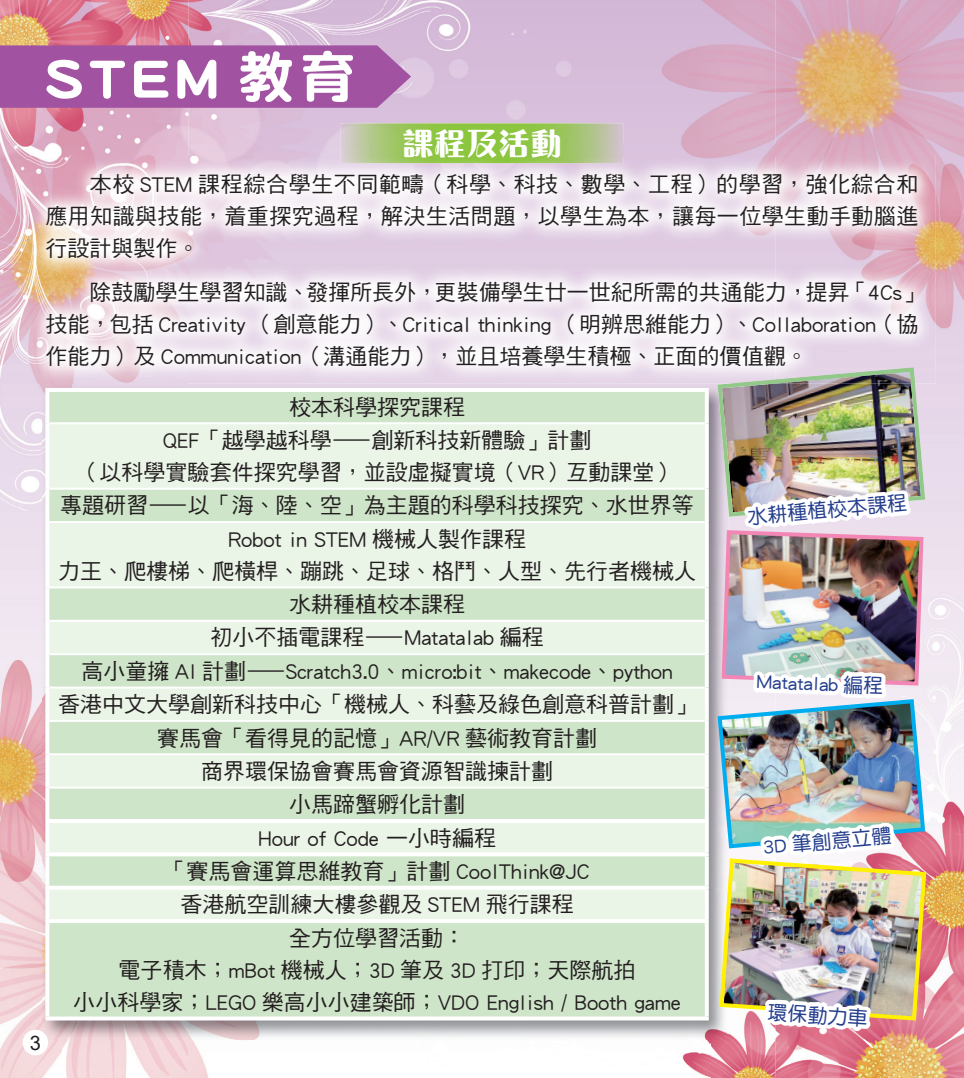
<style>
.page{position:relative;width:964px;height:1078px;background:#fff}
.page>*{position:absolute;margin:0;border:0;box-sizing:border-box;transform-origin:0 0}
.t1{font:56px "DF Yuan Std W9";letter-spacing:.1em;color:#fff}
.t2{font:800 32px "M Gentle HK";color:#fff}
.t3{font:22px/33px "DF Hei Std W5";color:#231f20;text-align:center}
.t4{font:20px "DF Yuan Std W5";color:#253f8e}
.t5{font:20px "Arial";color:#231f20}
</style>
<div class="page">
<img style="left:0;top:0;width:189px;height:215px">
<img style="left:0;top:215px;width:62px;height:862px">
<img style="left:62px;top:1039px;width:648px;height:38px">
<img style="left:775px;top:0;width:189px;height:215px">
<img style="left:928px;top:215px;width:36px;height:862px">
<img style="left:189px;top:0;width:195px;height:156px">
<img style="left:384px;top:0;width:391px;height:143px">
<img style="left:624px;top:143px;width:151px;height:13px">
<img style="left:340px;top:123px;width:284px;height:33px">
<img style="left:404px;top:128px;width:156px;height:28px">
<div style="left:0;top:45px;width:411px;height:63px;background:#a153a1"></div>
<img style="left:42px;top:385px;width:673px;height:654px">
<div style="left:49px;top:392px;width:656px;height:624px;background:#cfe5c9"></div>
<svg style="left:49px;top:424px;width:656px;height:494px;background:#dfeedb"></svg>
<hr style="left:49px;top:422px;width:656px;height:2px;background:#fff">
<hr style="left:49px;top:487px;width:656px;height:2px;background:#fff">
<hr style="left:49px;top:521px;width:656px;height:2px;background:#fff">
<hr style="left:49px;top:586px;width:656px;height:2px;background:#fff">
<hr style="left:49px;top:619px;width:656px;height:2px;background:#fff">
<hr style="left:49px;top:653px;width:656px;height:2px;background:#fff">
<hr style="left:49px;top:686px;width:656px;height:2px;background:#fff">
<hr style="left:49px;top:719px;width:656px;height:2px;background:#fff">
<hr style="left:49px;top:753px;width:656px;height:2px;background:#fff">
<hr style="left:49px;top:786px;width:656px;height:2px;background:#fff">
<svg style="left:45px;top:818px;width:664px;height:4px"></svg>
<hr style="left:45px;top:852px;width:664px;height:4px;background:#fff">
<svg style="left:45px;top:885px;width:664px;height:4px"></svg>
<svg style="left:45px;top:918px;width:664px;height:4px"></svg>
<hr style="left:45px;top:388px;width:664px;height:4px;background:#fff">
<svg style="left:45px;top:392px;width:4px;height:31px"></svg>
<svg style="left:705px;top:392px;width:4px;height:31px"></svg>
<svg style="left:45px;top:423px;width:4px;height:65px"></svg>
<svg style="left:705px;top:423px;width:4px;height:65px"></svg>
<svg style="left:45px;top:488px;width:4px;height:34px"></svg>
<svg style="left:705px;top:488px;width:4px;height:34px"></svg>
<svg style="left:45px;top:522px;width:4px;height:65px"></svg>
<svg style="left:705px;top:522px;width:4px;height:65px"></svg>
<svg style="left:45px;top:587px;width:4px;height:33px"></svg>
<svg style="left:705px;top:587px;width:4px;height:33px"></svg>
<hr style="left:45px;top:620px;width:4px;height:34px;background:#fff">
<svg style="left:705px;top:620px;width:4px;height:34px"></svg>
<hr style="left:45px;top:654px;width:4px;height:33px;background:#fff">
<svg style="left:705px;top:654px;width:4px;height:33px"></svg>
<svg style="left:45px;top:687px;width:4px;height:33px"></svg>
<svg style="left:705px;top:687px;width:4px;height:33px"></svg>
<svg style="left:45px;top:720px;width:4px;height:34px"></svg>
<svg style="left:705px;top:720px;width:4px;height:34px"></svg>
<svg style="left:45px;top:754px;width:4px;height:33px"></svg>
<svg style="left:705px;top:754px;width:4px;height:33px"></svg>
<svg style="left:45px;top:787px;width:4px;height:31px"></svg>
<svg style="left:705px;top:787px;width:4px;height:31px"></svg>
<svg style="left:45px;top:822px;width:4px;height:30px"></svg>
<svg style="left:705px;top:822px;width:4px;height:30px"></svg>
<hr style="left:45px;top:856px;width:4px;height:29px;background:#fff">
<svg style="left:705px;top:856px;width:4px;height:29px"></svg>
<svg style="left:45px;top:889px;width:4px;height:29px"></svg>
<svg style="left:705px;top:889px;width:4px;height:29px"></svg>
<svg style="left:45px;top:922px;width:4px;height:94px"></svg>
<svg style="left:705px;top:922px;width:4px;height:94px"></svg>
<svg style="left:45px;top:1016px;width:664px;height:4px"></svg>
<img style="left:29px;top:156px;width:906px;height:227px">
<img style="left:340px;top:156px;width:284px;height:7px">
<img style="left:404px;top:156px;width:156px;height:2px">
<img style="left:715px;top:212px;width:213px;height:865px">
<div style="left:23px;top:1029px;width:25px;height:25px;background:#fff;border-radius:50%"></div>
<h1 class="t1" style="left:45px;top:46px;width:312px">STEM 教育</h1>
<h2 class="t2" style="left:402px;top:122px;width:161px">課程及活動</h2>
<p class="t3" style="left:45px;top:168px;width:874px;line-height:32px;text-align:justify">　　本校 STEM 課程綜合學生不同範疇（科學、科技、數學、工程）的學習，強化綜合和應用知識與技能，着重探究過程，解決生活問題，以學生為本，讓每一位學生動手動腦進行設計與製作。</p>
<p class="t3" style="left:45px;top:275px;width:880px;line-height:32px;text-align:left">　　除鼓勵學生學習知識、發揮所長外，更裝備學生廿一世紀所需的共通能力，提昇「4Cs」技能，包括 Creativity （創意能力）、Critical thinking （明辨思維能力）、Collaboration（協作能力）及 Communication（溝通能力），並且培養學生積極、正面的價值觀。</p>
<p class="t5" style="left:30px;top:1028px;width:13px">3</p>
<p class="t3" style="left:58px;top:389px;width:640px">校本科學探究課程<br>QEF「越學越科學—創新科技新體驗」計劃<br>（以科學實驗套件探究學習，並設虛擬實境（VR）互動課堂）<br>專題研習—以「海、陸、空」為主題的科學科技探究、水世界等<br>Robot in STEM 機械人製作課程<br>力王、爬樓梯、爬橫桿、蹦跳、足球、格鬥、人型、先行者機械人水耕種植校本課程<br>初小不插電課程—Matatalab 編程<br>高小童擁 AI 計劃—Scratch3.0、micro:bit、makecode、python<br>香港中文大學創新科技中心「機械人、科藝及綠色創意科普計劃」賽馬會「看得見的記憶」AR/VR 藝術教育計劃<br>商界環保協會賽馬會資源智識揀計劃<br>小馬蹄蟹孵化計劃<br>Hour of Code 一小時編程<br>「賽馬會運算思維教育」計劃 CoolThink@JC<br>香港航空訓練大樓參觀及 STEM 飛行課程<br>全方位學習活動：<br>電子積木；mBot 機械人；3D 筆及 3D 打印；天際航拍<br>小小科學家；LEGO 樂高小小建築師；VDO English / Booth game</p>
<p class="t4" style="left:746px;top:505px;width:161px;rotate:-5deg">水耕種植校本課程</p>
<p class="t4" style="left:757px;top:670px;width:129px;rotate:2deg">Matatalab 編程</p>
<p class="t4" style="left:762px;top:835px;width:130px;rotate:-5deg">3D 筆創意立體</p>
<p class="t4" style="left:768px;top:1000px;width:101px;rotate:4deg">環保動力車</p>
</div>
